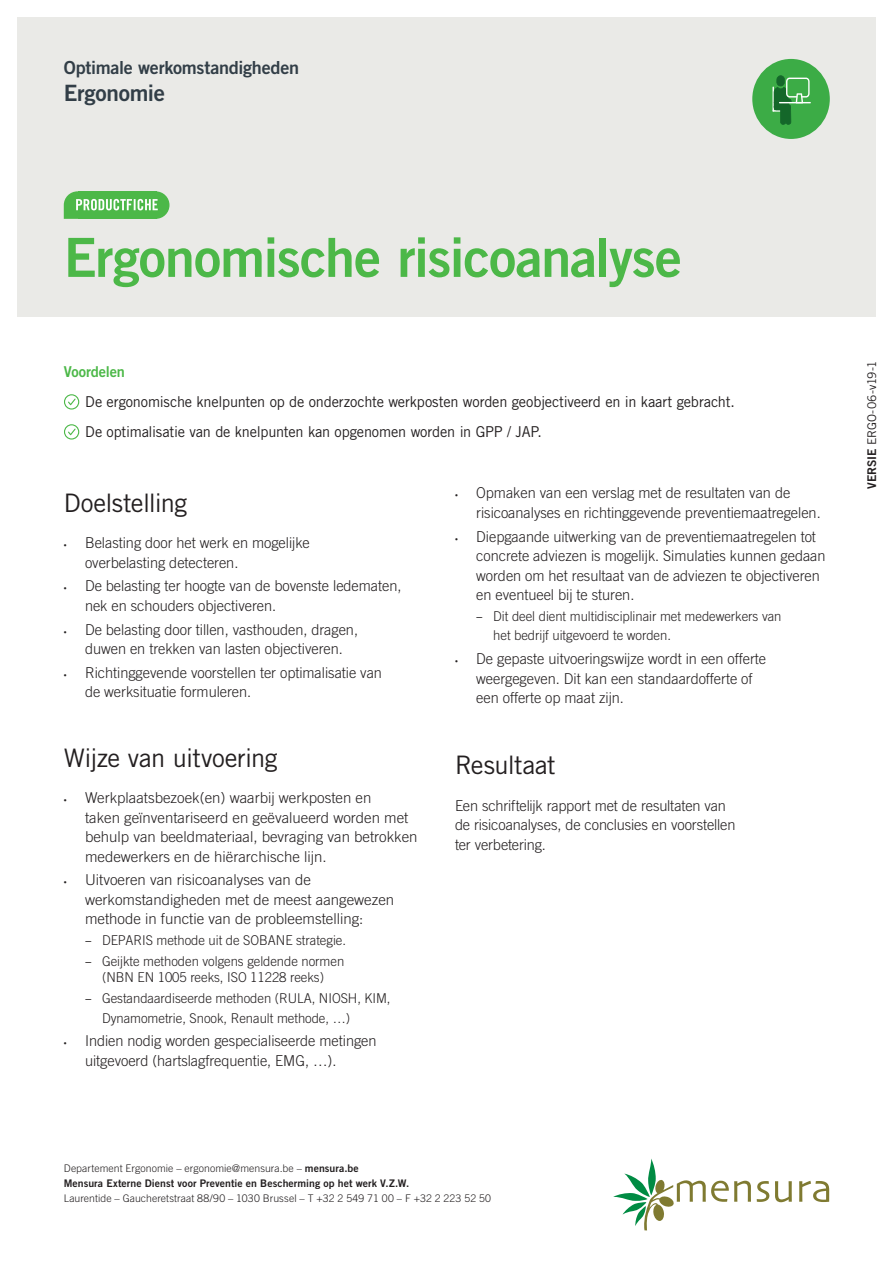
<style>
.page{position:relative;width:893px;height:1263px;background:#fff}
.page>*{position:absolute;margin:0;border:0;box-sizing:border-box;transform-origin:0 0}
.t1{font:54px "Trade Gothic LT Bold Two";letter-spacing:-.025em;color:#4cb848}
.t2{font:25.5px "Trade Gothic LT";letter-spacing:-.025em;color:#231f20}
.t3{font:22.5px "Trade Gothic LT Bold Two";letter-spacing:-.015em;color:#323e47}
.t4{font:18px "Trade Gothic LT Bold Two";letter-spacing:-.015em;color:#323e47}
.t5{font:300 15px/19.5px "Trade Gothic LT";letter-spacing:-.005em;color:#231f20}
.t6{font:15px/30px "Trade Gothic LT";letter-spacing:-.01em;color:#231f20}
.t7{font:15px "Trade Gothic LT Bold Two";letter-spacing:-.01em;color:#4cb848}
.t8{font:300 13.5px/19.5px "Trade Gothic LT";letter-spacing:-.005em;color:#231f20}
.t9{font:12px "Trade Gothic LT";letter-spacing:-.005em;color:#231f20}
.t10{font:300 10.5px "Trade Gothic LT";letter-spacing:.01em;color:#231f20}
.t11{font:10.5px "Trade Gothic LT Bold Two";letter-spacing:.005em;color:#231f20}
.s1{font-family:"Myriad Pro";font-weight:400;font-size:10.5px}
.s2{font-family:"Myriad Pro";font-weight:400}
.s3{font-family:"Trade Gothic LT Bold Two";font-weight:400}
.s4{font-family:"Trade Gothic LT Bold Two"}
</style>
<div class="page">
<div style="left:17px;top:17px;width:859px;height:299px;background:#eaeae7"></div>
<svg style="left:757px;top:1181px;width:12px;height:21px"></svg>
<svg style="left:775px;top:1181px;width:17px;height:21px"></svg>
<svg style="left:799px;top:1181px;width:30px;height:21px"></svg>
<svg style="left:613px;top:1158px;width:138px;height:72px"></svg>
<div style="left:752px;top:59px;width:78px;height:80px;background:#3cac46;border-radius:50%"></div>
<svg style="left:772px;top:75px;width:38px;height:50px"></svg>
<hr style="left:779px;top:102px;width:32px;height:1px;background:#fff">
<svg style="left:64px;top:394px;width:16px;height:16px"></svg>
<svg style="left:64px;top:424px;width:16px;height:16px"></svg>
<div style="left:142px;top:191px;width:27px;height:28px;background:#4cb848;border-radius:50%"></div>
<svg style="left:64px;top:191px;width:94px;height:28px"></svg>
<p class="t4" style="left:64px;top:57px;width:237px">Optimale werkomstandigheden</p>
<h3 class="t3" style="left:64px;top:79px;width:103px">Ergonomie</h3>
<h1 class="t1" style="left:64px;top:224px;width:620px">Ergonomische risicoanalyse</h1>
<p class="t7" style="left:64px;top:362px;width:63px">Voordelen</p>
<p class="t6" style="left:85px;top:386px;width:651px">De ergonomische knelpunten op de onderzochte werkposten worden geobjectiveerd en in kaart gebracht.<br>De optimalisatie van de knelpunten kan opgenomen worden in GPP / JAP.</p>
<h2 class="t2" style="left:64px;top:487px;width:125px">Doelstelling</h2>
<p class="t5" style="left:85px;top:533px;width:226px;text-indent:-21px"><span class="s1">•</span> Belasting door het werk en mogelijke overbelasting detecteren.</p>
<p class="t5" style="left:85px;top:576px;width:318px;text-indent:-21px"><span class="s1">•</span> De belasting ter hoogte van de bovenste ledematen, nek en schouders objectiveren.</p>
<p class="t5" style="left:64px;top:619px;width:296px;text-align:center"><span class="s1">•</span> De belasting door tillen, vasthouden, dragen, duwen en trekken van lasten objectiveren.</p>
<p class="t5" style="left:85px;top:662px;width:298px;text-indent:-21px"><span class="s1">•</span> Richtinggevende voorstellen ter optimalisatie van de werksituatie formuleren.</p>
<h2 class="t2" style="left:64px;top:742px;width:215px">Wijze van uitvoering</h2>
<p class="t5" style="left:85px;top:788px;width:334px;text-indent:-21px"><span class="s1">•</span> Werkplaatsbezoek(en) waarbij werkposten en<br>taken geïnventariseerd en geëvalueerd worden met behulp van beeldmateriaal, bevraging van betrokken medewerkers en de hiërarchische lijn.</p>
<p class="t5" style="left:85px;top:870px;width:311px;text-indent:-21px"><span class="s1">•</span> Uitvoeren van risicoanalyses van de werkomstandigheden met de meest aangewezen methode in functie van de probleemstelling:</p>
<p class="t8" style="left:85px;top:930px;width:262px"><span class="s2">–</span> DEPARIS methode uit de SOBANE strategie.</p>
<p class="t8" style="left:85px;top:953px;width:261px;line-height:16.5px;text-align:center"><span class="s2">–</span> Geijkte methoden volgens geldende normen (NBN EN 1005 reeks, ISO 11228 reeks)</p>
<p class="t8" style="left:102px;top:988px;width:290px;text-indent:-17px"><span class="s2">–</span> Gestandaardiseerde methoden (RULA, NIOSH, KIM,<br>Dynamometrie, Snook, Renault methode, …)</p>
<p class="t5" style="left:85px;top:1031px;width:293px;text-indent:-21px"><span class="s1">•</span> Indien nodig worden gespecialiseerde metingen uitgevoerd (hartslagfrequentie, EMG, …).</p>
<p class="t5" style="left:476px;top:483px;width:346px;text-indent:-21px"><span class="s1">•</span> Opmaken van een verslag met de resultaten van de risicoanalyses en richtinggevende preventiemaatregelen.</p>
<p class="t5" style="left:476px;top:526px;width:351px;text-indent:-21px"><span class="s1">•</span> Diepgaande uitwerking van de preventiemaatregelen tot concrete adviezen is mogelijk. Simulaties kunnen gedaan worden om het resultaat van de adviezen te objectiveren en eventueel bij te sturen.</p>
<p class="t8" style="left:493px;top:606px;width:290px;text-indent:-17px"><span class="s2">–</span> Dit deel dient multidisciplinair met medewerkers van het bedrijf uitgevoerd te worden.</p>
<p class="t5" style="left:476px;top:649px;width:291px;text-indent:-21px"><span class="s1">•</span> De gepaste uitvoeringswijze wordt in een offerte weergegeven. Dit kan een standaardofferte of een offerte op maat zijn.</p>
<h2 class="t2" style="left:455px;top:750px;width:102px">Resultaat</h2>
<p class="t5" style="left:455px;top:795px;width:282px">Een schriftelijk rapport met de resultaten van de risicoanalyses, de conclusies en voorstellen ter verbetering.</p>
<p class="t10" style="left:64px;top:1162px;width:296px">Departement Ergonomie – ergonomie@mensura.be – <span class="s3">mensura.be</span></p>
<p class="t11" style="left:64px;top:1176px;width:347px">Mensura Externe Dienst voor Preventie en Bescherming op het werk V.Z.W.</p>
<p class="t10" style="left:64px;top:1192px;width:429px">Laurentide – Gaucheretstraat 88/90 – 1030 Brussel – T +32 2 549 71 00 – F +32 2 223 52 50</p>
<p class="t9" style="left:865px;top:489px;width:130px;rotate:-90deg"><span class="s4">VERSIE</span> ERGO-06-v19-1</p>
</div>
